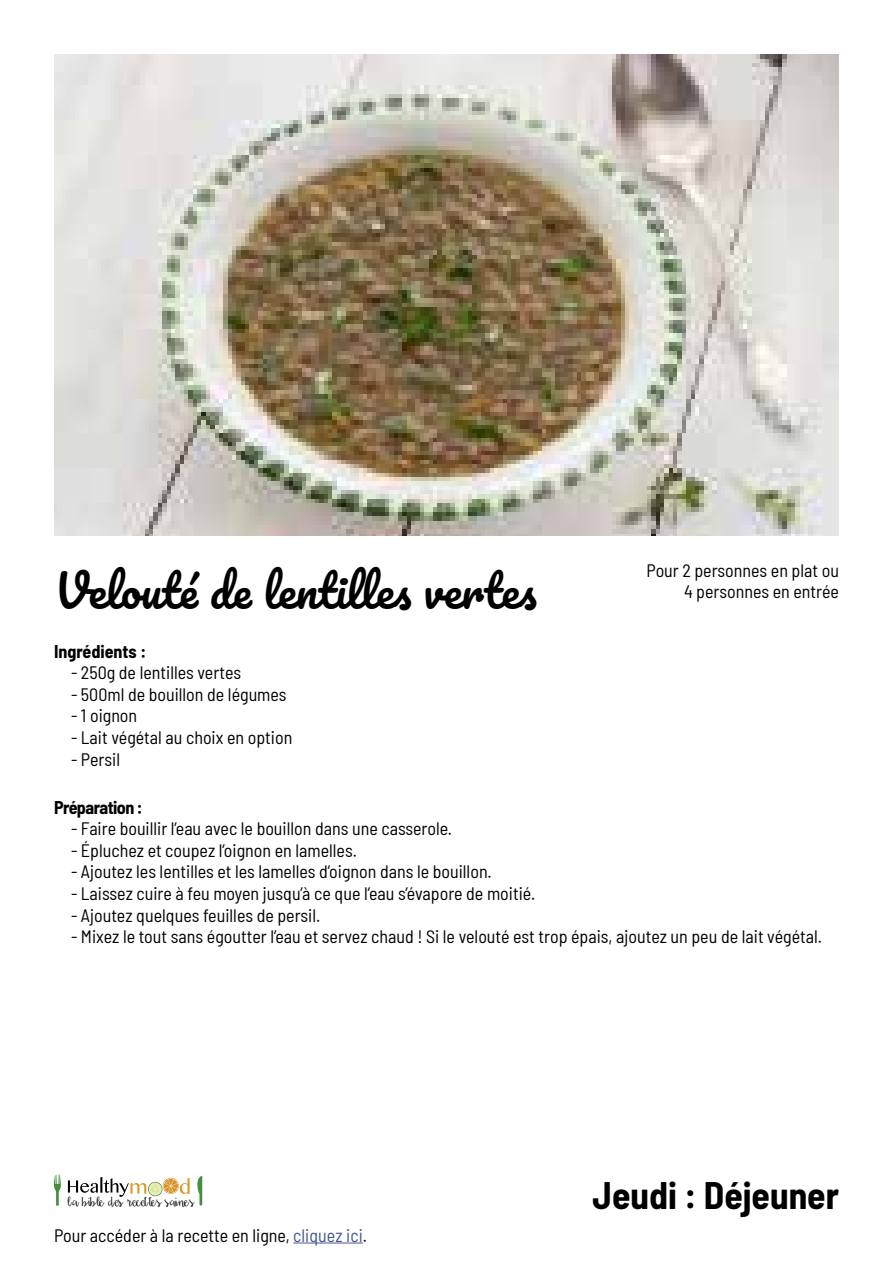
<style>
.page{position:relative;width:893px;height:1263px;background:#fff}
.page>*{position:absolute;margin:0;border:0;box-sizing:border-box;transform-origin:0 0}
.t1{font:45px "Pacifico";color:#000}
.t2{font:700 semi-condensed 37.5px "Barlow";color:#000}
.t3{font:semi-condensed 18px/21.6px "Barlow";color:#000;text-align:right}
.t4{font:700 semi-condensed 18px "Barlow";letter-spacing:-.02em;color:#000}
.t5{font:700 semi-condensed 18px "Barlow";color:#000}
.t6{font:13.8px "Daydreamer";color:#000}
.s1{color:#465792}
</style>
<div class="page">
<img style="left:54px;top:54px;width:785px;height:482px">
<svg style="left:54px;top:1174px;width:7px;height:31px"></svg>
<svg style="left:68px;top:1177px;width:122px;height:20px"></svg>
<svg style="left:197px;top:1176px;width:5px;height:29px"></svg>
<hr style="left:293px;top:1242px;width:70px;height:1px;background:#465792">
<h1 class="t1" style="left:54px;top:567px;width:485px">Velouté de lentilles vertes</h1>
<p class="t5" style="left:54px;top:638px;width:94px">Ingrédients :</p>
<p class="t3" style="left:71px;top:661px;width:172px">- 250g de lentilles vertes</p>
<p class="t3" style="left:71px;top:682px;width:217px">- 500ml de bouillon de légumes</p>
<p class="t3" style="left:71px;top:704px;width:68px">- 1 oignon</p>
<p class="t3" style="left:71px;top:725px;width:223px">- Lait végétal au choix en option</p>
<p class="t3" style="left:71px;top:747px;width:51px">- Persil</p>
<p class="t3" style="left:646px;top:558px;width:194px">Pour 2 personnes en plat ou<br>4 personnes en entrée</p>
<p class="t4" style="left:54px;top:794px;width:90px">Préparation :</p>
<p class="t3" style="left:71px;top:816px;width:383px">- Faire bouillir l’eau avec le bouillon dans une casserole.</p>
<p class="t3" style="left:71px;top:838px;width:287px">- Épluchez et coupez l’oignon en lamelles.</p>
<p class="t3" style="left:71px;top:860px;width:422px">- Ajoutez les lentilles et les lamelles d’oignon dans le bouillon.</p>
<p class="t3" style="left:71px;top:881px;width:466px">- Laissez cuire à feu moyen jusqu’à ce que l’eau s’évapore de moitié.</p>
<p class="t3" style="left:71px;top:903px;width:251px">- Ajoutez quelques feuilles de persil.</p>
<p class="t3" style="left:71px;top:924px;width:752px">- Mixez le tout sans égoutter l’eau et servez chaud ! Si le velouté est trop épais, ajoutez un peu de lait végétal.</p>
<p class="t6" style="left:68px;top:1193px;width:128px">la bible des recettes saines</p>
<p class="t3" style="left:54px;top:1223px;width:315px">Pour accéder à la recette en ligne, <span class="s1">cliquez ici</span>.</p>
<h2 class="t2" style="left:593px;top:1168px;width:248px">Jeudi : Déjeuner</h2>
</div>
